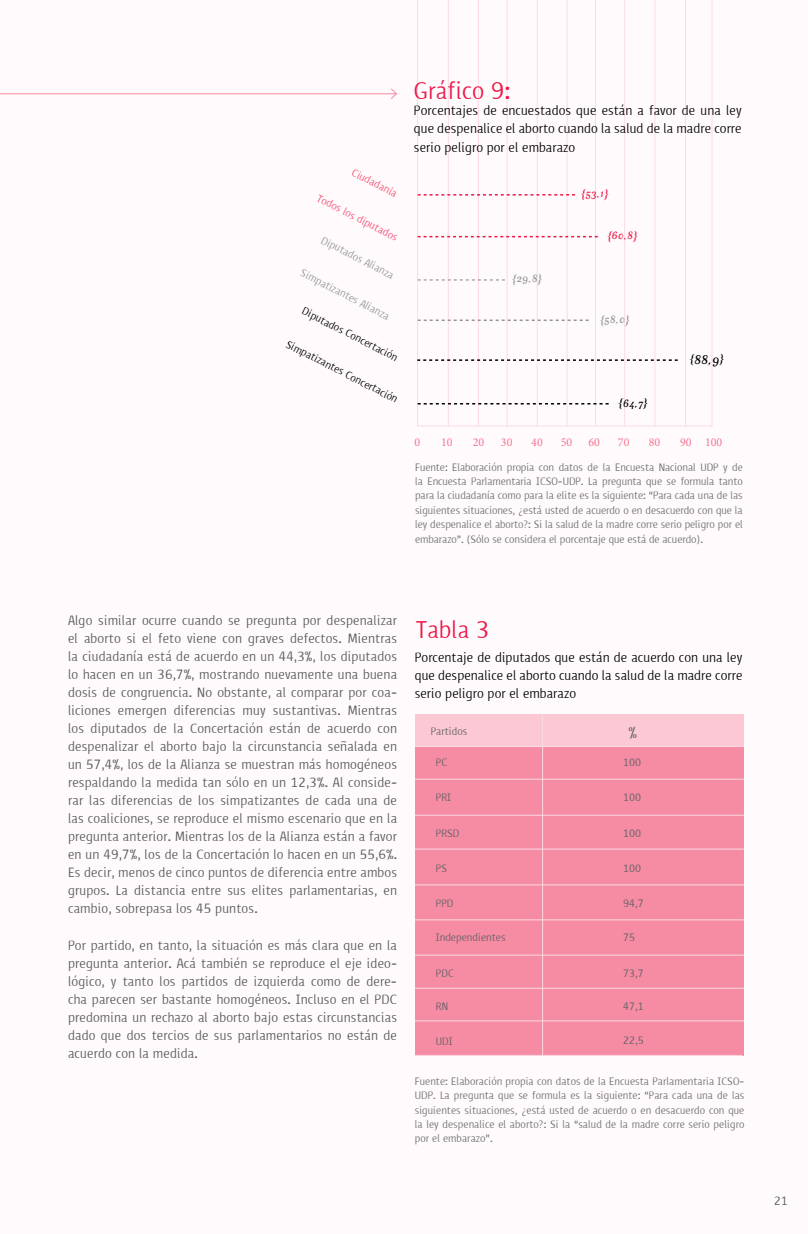
<style>
.page{position:relative;width:808px;height:1234px;background:#fff}
.page>*{position:absolute;margin:0;border:0;box-sizing:border-box;transform-origin:0 0}
.t1{font:27px "TS Mapa Ligera";color:#ed1849}
.t2{font:18px "Matrix Script";color:#000}
.t3{font:17.1px "TS Mapa Ligera";color:#616264}
.t4{font:15px/18px "TS Mapa Ligera";letter-spacing:.005em;color:#58595b;text-align:justify}
.t5{font:15px/18px "TS Mapa Ligera";color:#000;text-align:justify}
.t6{font:15px "Matrix Script";color:#ed1849}
.t7{font:15px "Matrix Script";color:#939598}
.t8{font:15px "Matrix Script";color:#000}
.t9{font:13.5px "TS Mapa Ligera";color:#58595b}
.t10{font:12px/14.4px "TS Mapa Ligera";letter-spacing:-.005em;color:#6d6e71;text-align:justify}
.t11{font:12px "TS Mapa Ligera";color:#616264}
.t12{font:12px "TS Mapa Ligera";color:#000}
.t13{font:12px "TS Mapa Ligera";color:#939598}
.t14{font:12px "TS Mapa Ligera";color:#f24f74}
.t15{font:12px "Minion Pro";color:#f47492}
.s1{font-size:18px}
</style>
<div class="page">
<hr style="left:0;top:93px;width:396px;height:1px;background:#f68ba4">
<svg style="left:390px;top:88px;width:7px;height:11px"></svg>
<svg style="left:417px;top:0;width:296px;height:427px"></svg>
<svg style="left:418px;top:194px;width:157px;height:1px"></svg>
<svg style="left:418px;top:236px;width:180px;height:1px"></svg>
<svg style="left:417px;top:359px;width:261px;height:2px"></svg>
<svg style="left:418px;top:319px;width:171px;height:2px"></svg>
<svg style="left:418px;top:279px;width:87px;height:1px"></svg>
<svg style="left:418px;top:403px;width:191px;height:1px"></svg>
<div style="left:415px;top:746px;width:329px;height:309px;background:#f68ba4"></div>
<hr style="left:415px;top:814px;width:329px;height:1px;background:#fcdce4">
<hr style="left:415px;top:778px;width:329px;height:1px;background:#fcdce4">
<hr style="left:415px;top:746px;width:329px;height:1px;background:#fcdce4">
<hr style="left:415px;top:848px;width:329px;height:1px;background:#fcdce4">
<hr style="left:415px;top:884px;width:329px;height:1px;background:#fcdce4">
<hr style="left:415px;top:919px;width:329px;height:1px;background:#fcdce4">
<hr style="left:415px;top:954px;width:329px;height:1px;background:#fcdce4">
<hr style="left:415px;top:987px;width:329px;height:1px;background:#fcdce4">
<hr style="left:415px;top:1020px;width:329px;height:1px;background:#fcdce4">
<hr style="left:415px;top:1054px;width:328px;height:1px;background:#fcdce4">
<div style="left:415px;top:714px;width:329px;height:32px;background:#fbc8d3"></div>
<hr style="left:542px;top:714px;width:1px;height:341px;background:#fcdce4">
<p class="t14" style="left:355px;top:166px;width:51px;rotate:27deg">Ciudadanía</p>
<p class="t14" style="left:320px;top:192px;width:91px;rotate:27deg">Todos los diputados</p>
<p class="t13" style="left:325px;top:233px;width:81px;rotate:27deg">Diputados Alianza</p>
<p class="t13" style="left:304px;top:266px;width:100px;rotate:27deg">Simpatizantes Alianza</p>
<p class="t12" style="left:290px;top:337px;width:126px;rotate:27deg">Simpatizantes Concertación</p>
<p class="t12" style="left:306px;top:304px;width:107px;rotate:27deg">Diputados Concertación</p>
<h1 class="t1" style="left:414px;top:77px;width:98px">Gráfico 9:</h1>
<p class="t5" style="left:414px;top:102px;width:329px">Porcentajes de encuestados que están a favor de una ley que despenalice el aborto cuando la salud de la madre corre serio peligro por el embarazo</p>
<p class="t7" style="left:512px;top:272px;width:32px"><span class="s1">{</span>29,8<span class="s1">}</span></p>
<p class="t6" style="left:580px;top:187px;width:30px"><span class="s1">{</span>53,1<span class="s1">}</span></p>
<p class="t6" style="left:607px;top:229px;width:32px"><span class="s1">{</span>60,8<span class="s1">}</span></p>
<p class="t7" style="left:599px;top:313px;width:32px"><span class="s1">{</span>58,0<span class="s1">}</span></p>
<p class="t8" style="left:618px;top:397px;width:32px"><span class="s1">{</span>64,7<span class="s1">}</span></p>
<p class="t2" style="left:689px;top:352px;width:37px">{88,9}</p>
<p class="t15" style="left:414px;top:434px;width:7px">0</p>
<p class="t15" style="left:441px;top:434px;width:13px">10</p>
<p class="t15" style="left:473px;top:434px;width:13px">20</p>
<p class="t15" style="left:501px;top:434px;width:13px">30</p>
<p class="t15" style="left:531px;top:434px;width:13px">40</p>
<p class="t15" style="left:561px;top:434px;width:13px">50</p>
<p class="t15" style="left:588px;top:434px;width:13px">60</p>
<p class="t15" style="left:618px;top:434px;width:13px">70</p>
<p class="t15" style="left:649px;top:434px;width:13px">80</p>
<p class="t15" style="left:680px;top:434px;width:44px">90 100</p>
<p class="t10" style="left:415px;top:459px;width:329px">Fuente: Elaboración propia con datos de la Encuesta Nacional UDP y de la Encuesta Parlamentaria ICSO-UDP. La pregunta que se formula tanto para la ciudadanía como para la elite es la siguiente: “Para cada una de las siguientes situaciones, ¿está usted de acuerdo o en desacuerdo con que la ley despenalice el aborto?: Si la salud de la madre corre serio peligro por el embarazo”. (Sólo se considera el porcentaje que está de acuerdo).</p>
<p class="t4" style="left:68px;top:611px;width:331px">Algo similar ocurre cuando se pregunta por despenalizar el aborto si el feto viene con graves defectos. Mientras la ciudadanía está de acuerdo en un 44,3%, los diputados lo hacen en un 36,7%, mostrando nuevamente una buena dosis de congruencia. No obstante, al comparar por coa&shy;liciones emergen diferencias muy sustantivas. Mientras los diputados de la Concertación están de acuerdo con despenalizar el aborto bajo la circunstancia señalada en un 57,4%, los de la Alianza se muestran más homogéneos respaldando la medida tan sólo en un 12,3%. Al conside&shy;rar las diferencias de los simpatizantes de cada una de las coaliciones, se reproduce el mismo escenario que en la pregunta anterior. Mientras los de la Alianza están a favor en un 49,7%, los de la Concertación lo hacen en un 55,6%.<br>Es decir, menos de cinco puntos de diferencia entre ambos grupos. La distancia entre sus elites parlamentarias, en cambio, sobrepasa los 45 puntos.</p>
<p class="t4" style="left:68px;top:935px;width:331px">Por partido, en tanto, la situación es más clara que en la pregunta anterior. Acá también se reproduce el eje ideo&shy;lógico, y tanto los partidos de izquierda como de dere&shy;cha parecen ser bastante homogéneos. Incluso en el PDC predomina un rechazo al aborto bajo estas circunstancias dado que dos tercios de sus parlamentarios no están de acuerdo con la medida.</p>
<h1 class="t1" style="left:416px;top:615px;width:75px">Tabla 3</h1>
<p class="t5" style="left:415px;top:648px;width:329px">Porcentaje de diputados que están de acuerdo con una ley que despenalice el aborto cuando la salud de la madre corre serio peligro por el embarazo</p>
<p class="t11" style="left:431px;top:725px;width:38px">Partidos</p>
<p class="t3" style="left:628px;top:723px;width:10px">%</p>
<p class="t11" style="left:436px;top:756px;width:13px">PC</p>
<p class="t11" style="left:623px;top:756px;width:19px">100</p>
<p class="t11" style="left:436px;top:791px;width:17px">PRI</p>
<p class="t11" style="left:623px;top:791px;width:19px">100</p>
<p class="t11" style="left:436px;top:826px;width:25px">PRSD</p>
<p class="t11" style="left:623px;top:826px;width:19px">100</p>
<p class="t11" style="left:436px;top:861px;width:13px">PS</p>
<p class="t11" style="left:436px;top:897px;width:19px">PPD</p>
<p class="t11" style="left:623px;top:861px;width:19px">100</p>
<p class="t11" style="left:623px;top:897px;width:22px">94,7</p>
<p class="t11" style="left:436px;top:931px;width:71px">Independientes</p>
<p class="t11" style="left:623px;top:931px;width:13px">75</p>
<p class="t11" style="left:436px;top:966px;width:19px">PDC</p>
<p class="t11" style="left:623px;top:966px;width:22px">73,7</p>
<p class="t11" style="left:436px;top:999px;width:14px">RN</p>
<p class="t11" style="left:623px;top:999px;width:22px">47,1</p>
<p class="t11" style="left:436px;top:1034px;width:18px">UDI</p>
<p class="t11" style="left:623px;top:1033px;width:22px">22,5</p>
<p class="t10" style="left:415px;top:1073px;width:331px">Fuente: Elaboración propia con datos de la Encuesta Parlamentaria ICSO-UDP. La pregunta que se formula es la siguiente: “Para cada una de las siguientes situaciones, ¿está usted de acuerdo o en desacuerdo con que la ley despenalice el aborto?: Si la “salud de la madre corre serio peligro por el embarazo”.</p>
<p class="t9" style="left:774px;top:1193px;width:15px">21</p>
</div>
